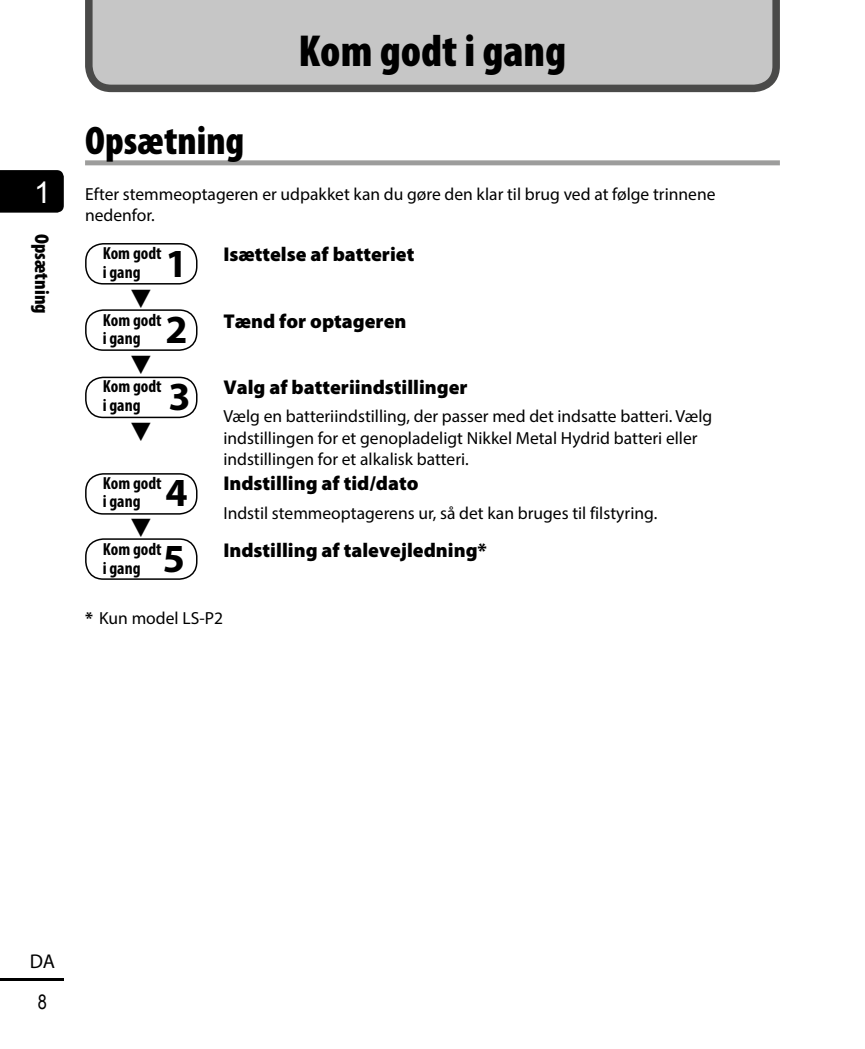
<style>
.page{position:relative;width:865px;height:1049px;background:#fff}
.page>*{position:absolute;margin:0;border:0;box-sizing:border-box;transform-origin:0 0}
.t1{font:900 condensed 45px "Myriad Pro";color:#000}
.t2{font:900 condensed 40px "Myriad Pro";color:#000}
.t3{font:700 40px "Myriad Pro";color:#000}
.t4{font:30px "Arial";color:#fff}
.t5{font:25px "AP Yakumono";color:#000}
.t6{font:900 20px "Myriad Pro";color:#000}
.t7{font:900 condensed 20px "Myriad Pro";color:#000}
.t8{font:20px "Myriad Pro";color:#000}
.t9{font:20px "Arial Narrow";color:#000}
.t10{font:17.5px/21.2px "Myriad Pro";color:#000}
.t11{font:700 condensed 17.5px/18.8px "Myriad Pro";color:#000}
.s1{font-weight:700;font-size:40px}
.s2{font-weight:700}
</style>
<div class="page">
<div style="left:0;top:170px;width:64px;height:43px;background:#000"></div>
<hr style="left:0;top:978px;width:64px;height:3px;background:#000">
<svg style="left:85px;top:0;width:695px;height:92px;background:#bababa"></svg>
<div style="left:85px;top:160px;width:695px;height:5px;background:#9d9d9c"></div>
<div style="left:85px;top:243px;width:112px;height:42px;border:2px solid #000;border-radius:17px"></div>
<div style="left:85px;top:309px;width:112px;height:42px;border:2px solid #000;border-radius:17px"></div>
<div style="left:85px;top:377px;width:112px;height:41px;border:2px solid #000;border-radius:17px"></div>
<div style="left:85px;top:473px;width:112px;height:42px;border:2px solid #000;border-radius:17px"></div>
<div style="left:85px;top:538px;width:112px;height:42px;border:2px solid #000;border-radius:17px"></div>
<h3 class="t4" style="left:34px;top:173px;width:18px">1</h3>
<p class="t7" style="left:53px;top:234px;width:81px;rotate:90deg">Opsætning</p>
<h1 class="t1" style="left:298px;top:26px;width:269px">Kom godt i gang</h1>
<h2 class="t2" style="left:85px;top:118px;width:161px">Opsætning</h2>
<p class="t10" style="left:85px;top:183px;width:632px">Efter stemmeoptageren er udpakket kan du gøre den klar til brug ved at følge trinnene nedenfor.</p>
<p class="t11" style="left:103px;top:244px;width:60px">Kom godt i gang</p>
<h2 class="t3" style="left:166px;top:237px;width:24px">1</h2>
<h3 class="t5" style="left:131px;top:288px;width:23px">3</h3>
<p class="t6" style="left:223px;top:241px;width:192px">Isættelse af batteriet</p>
<p class="t11" style="left:103px;top:310px;width:60px">Kom godt i gang</p>
<h2 class="t3" style="left:166px;top:304px;width:24px">2</h2>
<h3 class="t5" style="left:131px;top:354px;width:23px">3</h3>
<p class="t11" style="left:103px;top:376px;width:60px">Kom godt i gang</p>
<h2 class="t3" style="left:168px;top:370px;width:24px">3</h2>
<h3 class="t5" style="left:131px;top:421px;width:23px">3</h3>
<p class="t11" style="left:103px;top:473px;width:60px">Kom godt i gang</p>
<h2 class="t3" style="left:166px;top:466px;width:24px">4</h2>
<h3 class="t5" style="left:131px;top:517px;width:23px">3</h3>
<p class="t6" style="left:223px;top:307px;width:185px">Tænd for optageren</p>
<p class="t6" style="left:223px;top:374px;width:246px">Valg af batteriindstillinger</p>
<p class="t10" style="left:223px;top:405px;width:490px">Vælg en batteriindstilling, der passer med det indsatte batteri. Vælg indstillingen for et genopladeligt Nikkel Metal Hydrid batteri eller indstillingen for et alkalisk batteri.</p>
<p class="t6" style="left:223px;top:470px;width:197px">Indstilling af tid/dato</p>
<p class="t10" style="left:223px;top:502px;width:435px">Indstil stemmeoptagerens ur, så det kan bruges til filstyring.</p>
<p class="t11" style="left:103px;top:539px;width:60px">Kom godt i gang</p>
<p class="t6" style="left:163px;top:537px;width:326px"><span class="s1">5</span> Indstilling af talevejledning*</p>
<p class="t10" style="left:85px;top:607px;width:139px"><span class="s2">*</span> Kun model LS-P2</p>
<p class="t8" style="left:30px;top:948px;width:27px">DA</p>
<p class="t9" style="left:38px;top:988px;width:11px">8</p>
</div>
